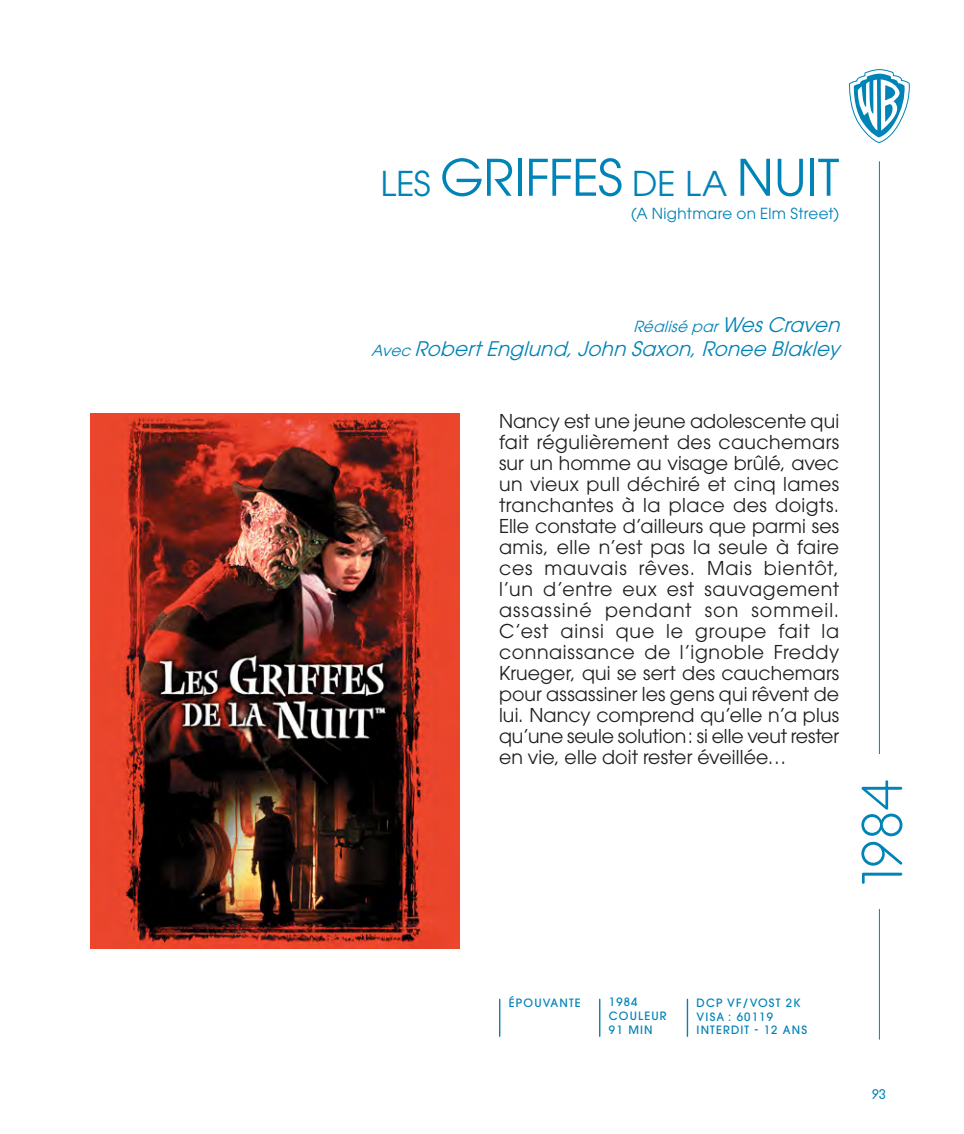
<style>
.page{position:relative;width:964px;height:1134px;background:#fff}
.page>*{position:absolute;margin:0;border:0;box-sizing:border-box;transform-origin:0 0}
.t1{font:57px "BC Alphapipe L";color:#0083b6}
.Titre{font:50px "ITC Avant Garde Pro";letter-spacing:-.005em;color:#0083b6}
.t2{font:italic 20px "ITC Avant Garde Pro";color:#0083b6}
.t3{font:19px/21px "ITC Avant Garde Pro";letter-spacing:-.005em;color:#231f20;text-align:justify}
.Titre-2{font:15.2px "ITC Avant Garde Pro";letter-spacing:.02em;color:#0083b6}
.t4{font:italic 15.2px "ITC Avant Garde Pro";color:#0083b6}
.t5{font:14px "BC Alphapipe RB";color:#0083b6}
.t6{font:500 11.4px "ITC Avant Garde Pro";letter-spacing:.1em;color:#0083b6}
.s1{font-size:34px}
.s2{font-size:20px}
.s3{font-size:15.2px}
</style>
<div class="page">
<hr style="left:879px;top:161px;width:1px;height:878px;background:#0083b6">
<svg style="left:849px;top:69px;width:61px;height:74px"></svg>
<hr style="left:499px;top:999px;width:1px;height:37px;background:#0083b6">
<hr style="left:599px;top:999px;width:1px;height:37px;background:#0083b6">
<hr style="left:687px;top:999px;width:1px;height:37px;background:#0083b6">
<div style="left:841px;top:754px;width:76px;height:155px;background:#fff"></div>
<img style="left:91px;top:414px;width:368px;height:534px">
<p class="Titre" style="left:380px;top:146px;width:460px"><span class="s1">LES</span> GRIFFES <span class="s1">DE LA</span> NUIT</p>
<p class="Titre-2" style="left:631px;top:204px;width:210px">(A Nightmare on Elm Street)</p>
<p class="t4" style="left:633px;top:317px;width:214px">Réalisé par <span class="s2">WesCraven</span></p>
<p class="t2" style="left:371px;top:337px;width:476px"><span class="s3">Avec</span> RobertEnglund,John Saxon,Ronee Blakley</p>
<p class="t3" style="left:499px;top:410px;width:342px">Nancy est une jeune adolescente qui fait régulièrement des cauchemars sur un homme au visage brûlé, avec un vieux pull déchiré et cinq lames tranchantes à la place des doigts.<br>Elle constate d’ailleurs que parmi ses amis, elle n’est pas la seule à faire ces mauvais rêves. Mais bientôt, l’un d’entre eux est sauvagement assassiné pendant son sommeil.<br>C’est ainsi que le groupe fait la connaissance de l’ignoble Freddy Krueger, qui se sert des cauchemars pour assassiner les gens qui rêvent de lui. Nancy comprend qu’elle n’a plus qu’une seule solution: si elle veut rester en vie, elle doit rester éveillée…</p>
<p class="t1" style="left:847px;top:884px;width:107px;rotate:-90deg">1984</p>
<p class="t6" style="left:509px;top:995px;width:73px">ÉPOUVANTE</p>
<p class="t6" style="left:609px;top:995px;width:30px">1984</p>
<p class="t6" style="left:609px;top:1008px;width:59px">COULEUR</p>
<p class="t6" style="left:609px;top:1022px;width:45px">91 MIN</p>
<p class="t6" style="left:696px;top:995px;width:105px">DCP VF/VOST 2K</p>
<p class="t6" style="left:696px;top:1009px;width:78px">VISA : 60119</p>
<p class="t6" style="left:696px;top:1023px;width:112px">INTERDIT - 12 ANS</p>
<p class="t5" style="left:872px;top:1085px;width:16px">93</p>
</div>
